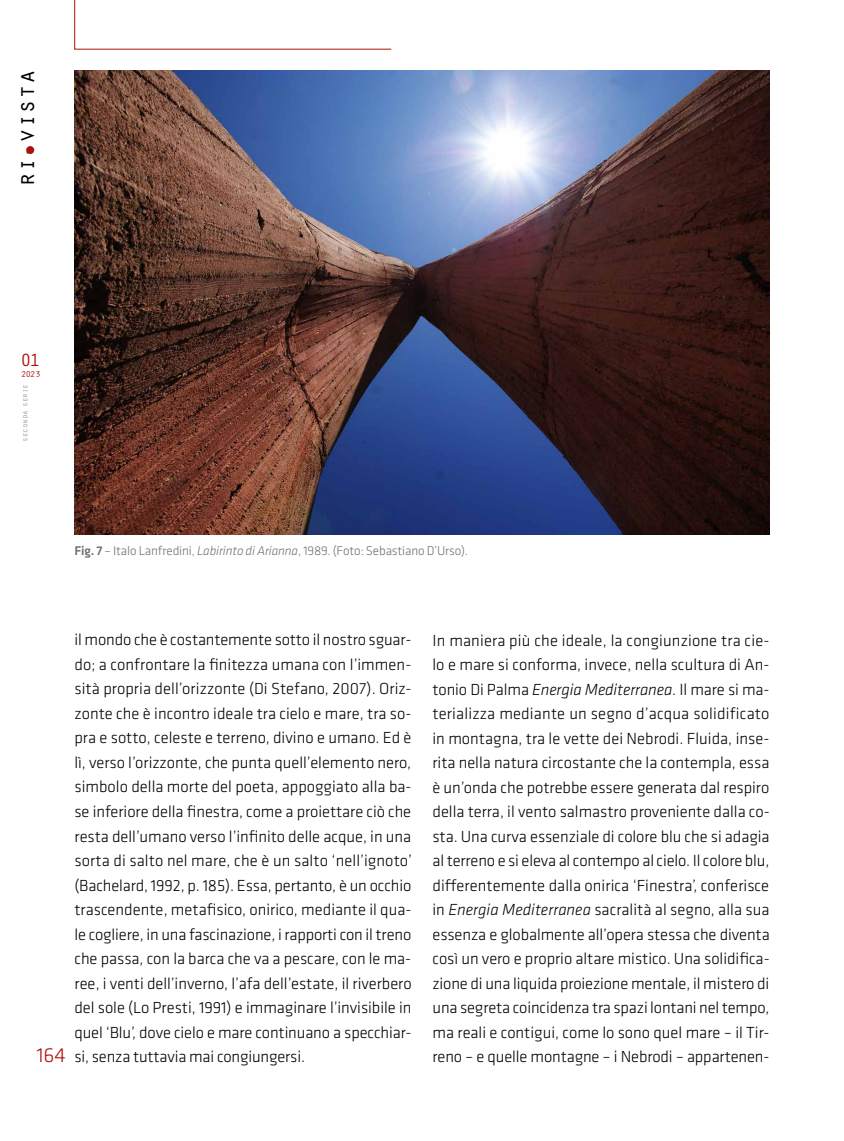
<style>
.page{position:relative;width:844px;height:1141px;background:#fff}
.page>*{position:absolute;margin:0;border:0;box-sizing:border-box;transform-origin:0 0}
.t1{font:24.5px "Orator Std";color:#000}
.t2{font:300 21px "Klavika";color:#ae0f0a}
.t3{font:18.38px "Orator Std";color:#ae0f0a}
.t4{font:300 16.62px/24.5px "Klavika";letter-spacing:-.01em;color:#000;text-align:justify}
.t5{font:300 13.12px "Klavika";letter-spacing:-.01em;color:#706f6f}
.t6{font:8.75px "Orator Std";color:#ae0f0a}
.t7{font:7.88px "Orator Std";letter-spacing:-.025em;color:#9d9d9c}
.s1{font-weight:500}
.s2{font-style:italic}
</style>
<div class="page">
<svg style="left:74px;top:0;width:317px;height:50px"></svg>
<div style="left:26px;top:146px;width:8px;height:8px;background:#ae0f0a;border-radius:50%"></div>
<img style="left:74px;top:70px;width:695px;height:465px">
<h1 class="t1" style="left:9px;top:187px;width:119px;rotate:-90deg">ri-vista</h1>
<p class="t3" style="left:20px;top:347px;width:22px">01</p>
<p class="t6" style="left:21px;top:368px;width:21px">2023</p>
<p class="t7" style="left:19px;top:442px;width:59px;rotate:-90deg">seconda serie</p>
<p class="t5" style="left:74px;top:543px;width:395px"><span class="s1">Fig. 7</span> – Italo Lanfredini, <span class="s2">Labirinto di Arianna</span>, 1989. (Foto: Sebastiano D’Urso).</p>
<p class="t2" style="left:37px;top:1044px;width:31px">164</p>
<p class="t4" style="left:74px;top:628px;width:338px">il mondo che è costantemente sotto il nostro sguar&shy;do; a confrontare la finitezza umana con l’immen&shy;sità propria dell’orizzonte (Di Stefano, 2007). Oriz&shy;zonte che è incontro ideale tra cielo e mare, tra so&shy;pra e sotto, celeste e terreno, divino e umano. Ed è lì, verso l’orizzonte, che punta quell’elemento nero, simbolo della morte del poeta, appoggiato alla ba&shy;se inferiore della finestra, come a proiettare ciò che resta dell’umano verso l’infinito delle acque, in una sorta di salto nel mare, che è un salto ‘nell’ignoto’ (Bachelard, 1992, p. 185). Essa, pertanto, è un occhio trascendente, metafisico, onirico, mediante il qua&shy;le cogliere, in una fascinazione, i rapporti con il treno che passa, con la barca che va a pescare, con le ma&shy;ree, i venti dell’inverno, l’afa dell’estate, il riverbero del sole (Lo Presti, 1991) e immaginare l’invisibile in quel ‘Blu’, dove cielo e mare continuano a specchiar&shy;si, senza tuttavia mai congiungersi.</p>
<p class="t4" style="left:432px;top:628px;width:339px">In maniera più che ideale, la congiunzione tra cie&shy;lo e mare si conforma, invece, nella scultura di An&shy;tonio Di Palma <span class="s2">Energia Mediterranea</span>. Il mare si ma&shy;terializza mediante un segno d’acqua solidificato in montagna, tra le vette dei Nebrodi. Fluida, inse&shy;rita nella natura circostante che la contempla, essa è un’onda che potrebbe essere generata dal respiro della terra, il vento salmastro proveniente dalla co&shy;sta. Una curva essenziale di colore blu che si adagia al terreno e si eleva al contempo al cielo. Il colore blu, differentemente dalla onirica ‘Finestra’, conferisce in <span class="s2">Energia Mediterranea</span> sacralità al segno, alla sua essenza e globalmente all’opera stessa che diventa così un vero e proprio altare mistico. Una solidifica&shy;zione di una liquida proiezione mentale, il mistero di una segreta coincidenza tra spazi lontani nel tempo, ma reali e contigui, come lo sono quel mare – il Tir&shy;reno – e quelle montagne – i Nebrodi – appartenen-</p>
</div>
